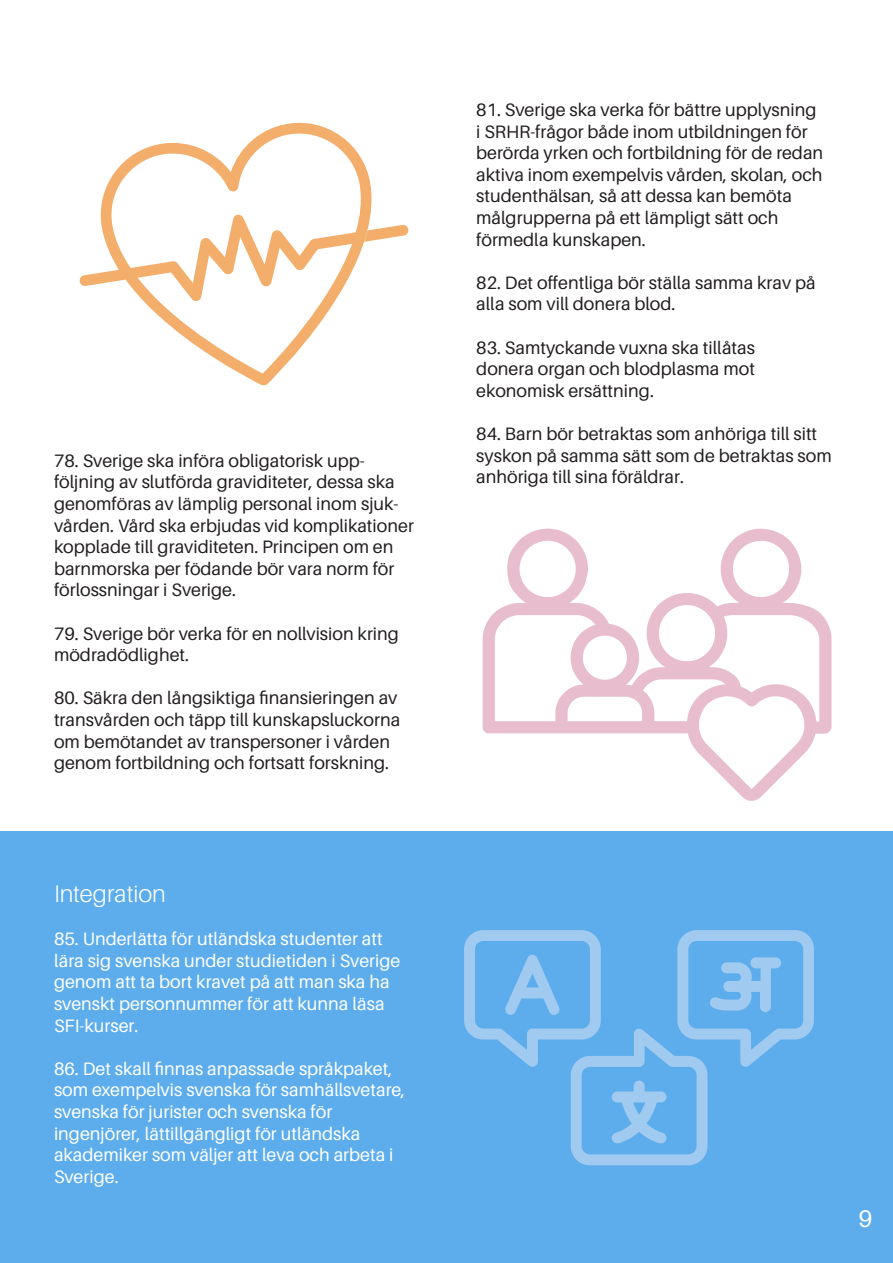
<style>
.page{position:relative;width:893px;height:1263px;background:#fff}
.page>*{position:absolute;margin:0;border:0;box-sizing:border-box;transform-origin:0 0}
.t1{font:300 24px "Aileron";color:#fff}
.t2{font:24px "Aileron";color:#fff}
.t3{font:18px/21.6px "Aileron";color:#231f20}
.t4{font:18px/21.6px "Aileron";color:#fff}
</style>
<div class="page">
<div style="left:0;top:831px;width:893px;height:432px;background:#5dadec"></div>
<svg style="left:464px;top:930px;width:350px;height:235px"></svg>
<svg style="left:373px;top:224px;width:36px;height:17px"></svg>
<svg style="left:79px;top:122px;width:294px;height:263px"></svg>
<svg style="left:483px;top:529px;width:348px;height:272px"></svg>
<p class="t3" style="left:54px;top:450px;width:312px">78. Sverige ska införa obligatorisk upp-</p>
<p class="t3" style="left:54px;top:471px;width:361px">följning av slutförda graviditeter, dessa ska genomföras av lämplig personal inom sjuk&shy;vården. Vård ska erbjudas vid komplikationer kopplade till graviditeten. Principen om en barnmorska per födande bör vara norm för förlossningar i Sverige.</p>
<p class="t3" style="left:54px;top:623px;width:346px">79. Sverige bör verka för en nollvision kring mödradödlighet.</p>
<p class="t3" style="left:54px;top:687px;width:348px">80. Säkra den långsiktiga finansieringen av transvården och täpp till kunskapsluckorna om bemötandet av transpersoner i vården genom fortbildning och fortsatt forskning.</p>
<p class="t1" style="left:54px;top:880px;width:113px">Integration</p>
<p class="t4" style="left:54px;top:928px;width:348px">85. Underlätta för utländska studenter att lära sig svenska under studietiden i Sverige genom att ta bort kravet på att man ska ha svenskt personnummer för att kunna läsa SFI-kurser.</p>
<p class="t4" style="left:54px;top:1058px;width:353px">86. Det skall finnas anpassade språkpaket, som exempelvis svenska för samhällsvetare, svenska för jurister och svenska för</p>
<p class="t4" style="left:54px;top:1123px;width:308px">ingenjörer, lättillgängligt för utländska</p>
<p class="t4" style="left:54px;top:1144px;width:341px">akademiker som väljer att leva och arbeta i<br>Sverige.</p>
<p class="t3" style="left:476px;top:99px;width:348px">81. Sverige ska verka för bättre upplysning i SRHR-frågor både inom utbildningen för berörda yrken och fortbildning för de redan aktiva inom exempelvis vården, skolan, och studenthälsan, så att dessa kan bemöta</p>
<p class="t3" style="left:476px;top:207px;width:304px">målgrupperna på ett lämpligt sätt och</p>
<p class="t3" style="left:476px;top:229px;width:171px">förmedla kunskapen.</p>
<p class="t3" style="left:476px;top:272px;width:341px">82. Det offentliga bör ställa samma krav på alla som vill donera blod.</p>
<p class="t3" style="left:476px;top:337px;width:280px">83. Samtyckande vuxna ska tillåtas</p>
<p class="t3" style="left:476px;top:358px;width:280px">donera organ och blodplasma mot</p>
<p class="t3" style="left:476px;top:380px;width:179px">ekonomisk ersättning.</p>
<p class="t3" style="left:476px;top:423px;width:357px">84. Barn bör betraktas som anhöriga till sitt syskon på samma sätt som de betraktas som anhöriga till sina föräldrar.</p>
<p class="t2" style="left:858px;top:1206px;width:15px">9</p>
</div>
